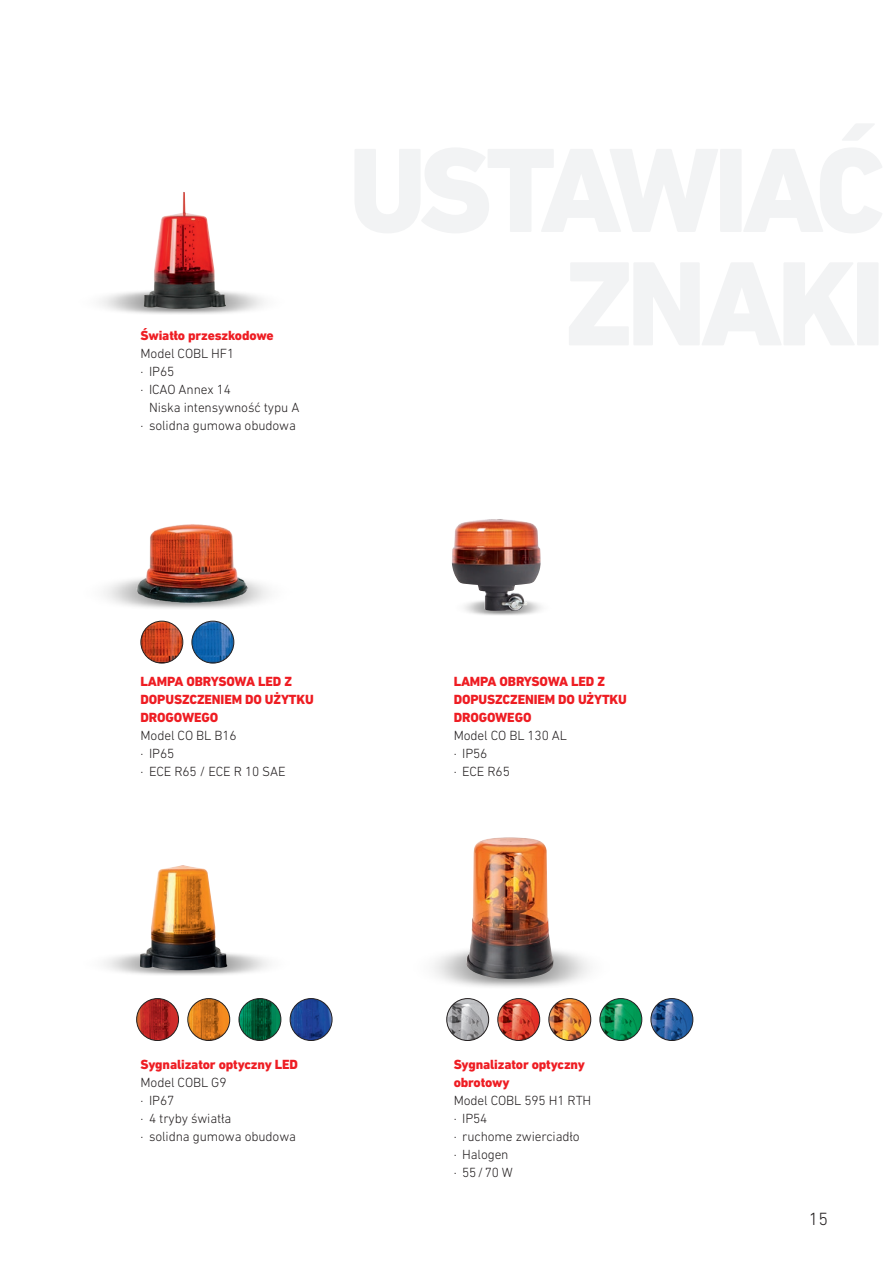
<style>
.page{position:relative;width:893px;height:1263px;background:#fff}
.page>*{position:absolute;margin:0;border:0;box-sizing:border-box;transform-origin:0 0}
.t1{font:300 18px "DIN Next LT Pro";color:#231f20}
.t2{font:300 13.5px/18px "DIN Next LT Pro";letter-spacing:-.01em;color:#231f20}
.t3{font:800 13.5px/18px "DIN Next LT Pro";letter-spacing:-.01em;color:#ee1d23}
</style>
<div class="page">
<img style="left:466px;top:837px;width:87px;height:142px">
<img style="left:140px;top:865px;width:87px;height:105px">
<img style="left:144px;top:192px;width:82px;height:117px">
<img style="left:137px;top:998px;width:42px;height:42px;border-radius:21px">
<div style="left:136px;top:998px;width:43px;height:43px;border:1px solid #231f20;border-radius:50%"></div>
<img style="left:239px;top:998px;width:42px;height:42px;border-radius:21px">
<div style="left:239px;top:998px;width:42px;height:43px;border:1px solid #231f20;border-radius:50%"></div>
<img style="left:290px;top:998px;width:42px;height:42px;border-radius:21px">
<div style="left:290px;top:998px;width:42px;height:43px;border:1px solid #231f20;border-radius:50%"></div>
<img style="left:135px;top:524px;width:113px;height:79px">
<img style="left:452px;top:519px;width:89px;height:92px">
<img style="left:141px;top:621px;width:42px;height:42px;border-radius:21px">
<div style="left:141px;top:621px;width:42px;height:42px;border:1px solid #231f20;border-radius:50%"></div>
<img style="left:192px;top:621px;width:42px;height:42px;border-radius:21px">
<div style="left:192px;top:621px;width:42px;height:42px;border:1px solid #231f20;border-radius:50%"></div>
<img style="left:188px;top:998px;width:42px;height:42px;border-radius:21px">
<div style="left:187px;top:998px;width:43px;height:43px;border:1px solid #231f20;border-radius:50%"></div>
<img style="left:447px;top:998px;width:42px;height:42px;border-radius:21px">
<div style="left:446px;top:998px;width:43px;height:43px;border:1px solid #231f20;border-radius:50%"></div>
<img style="left:498px;top:998px;width:42px;height:42px;border-radius:21px">
<div style="left:497px;top:998px;width:43px;height:43px;border:1px solid #231f20;border-radius:50%"></div>
<img style="left:600px;top:998px;width:42px;height:42px;border-radius:21px">
<div style="left:600px;top:998px;width:42px;height:43px;border:1px solid #231f20;border-radius:50%"></div>
<img style="left:651px;top:998px;width:42px;height:42px;border-radius:21px">
<div style="left:651px;top:998px;width:42px;height:43px;border:1px solid #231f20;border-radius:50%"></div>
<img style="left:549px;top:998px;width:42px;height:42px;border-radius:21px">
<div style="left:549px;top:998px;width:42px;height:43px;border:1px solid #231f20;border-radius:50%"></div>
<p class="t3" style="left:141px;top:327px;width:135px">Światło przeszkodowe</p>
<p class="t2" style="left:141px;top:344px;width:95px">Model COBL HF1</p>
<p class="t2" style="left:141px;top:362px;width:35px">· IP65</p>
<p class="t2" style="left:141px;top:380px;width:92px">· ICAO Annex 14</p>
<p class="t2" style="left:149px;top:398px;width:152px">Niska intensywność typu A</p>
<p class="t2" style="left:141px;top:416px;width:157px">· solidna gumowa obudowa</p>
<p class="t3" style="left:141px;top:672px;width:175px">LAMPA OBRYSOWA LED Z<br>DOPUSZCZENIEM DO UŻYTKU<br>DROGOWEGO</p>
<p class="t2" style="left:141px;top:726px;width:146px">Model CO BL B16<br>· IP65<br>· ECE R65 / ECE R 10 SAE</p>
<p class="t3" style="left:141px;top:1055px;width:159px">Sygnalizator optyczny LED</p>
<p class="t2" style="left:141px;top:1073px;width:157px">Model COBL G9<br>· IP67<br>· 4 tryby światła<br>· solidna gumowa obudowa</p>
<p class="t3" style="left:454px;top:672px;width:175px">LAMPA OBRYSOWA LED Z<br>DOPUSZCZENIEM DO UŻYTKU<br>DROGOWEGO</p>
<p class="t2" style="left:454px;top:726px;width:115px">Model CO BL 130 AL · IP56<br>· ECE R65</p>
<p class="t3" style="left:454px;top:1055px;width:133px">Sygnalizator optyczny obrotowy</p>
<p class="t2" style="left:454px;top:1091px;width:139px">Model COBL 595 H1 RTH · IP54<br>· ruchome zwierciadło<br>· Halogen<br>· 55/70 W</p>
<h1 class="t1" style="left:809px;top:1209px;width:21px">15</h1>
</div>
